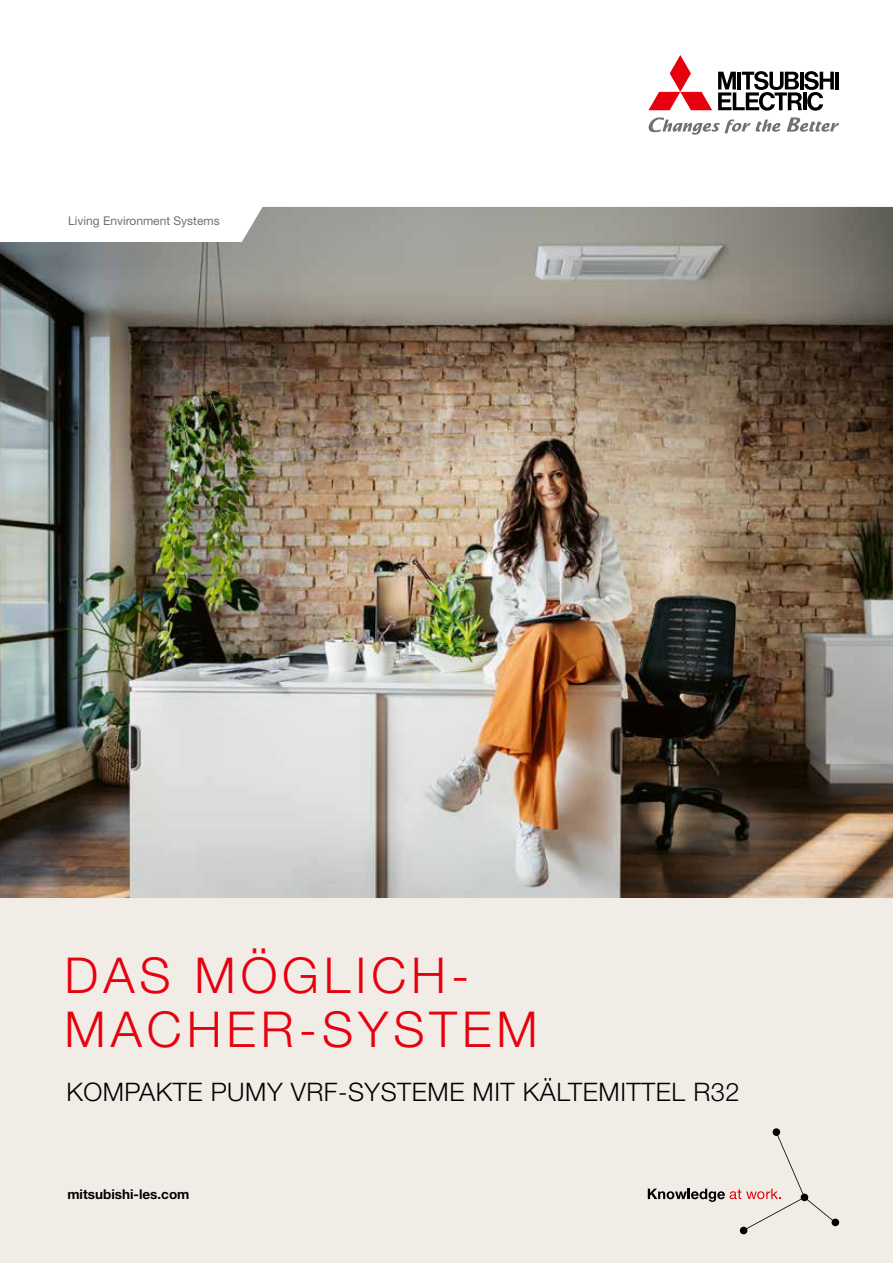
<style>
.page{position:relative;width:893px;height:1263px;background:#fff}
.page>*{position:absolute;margin:0;border:0;box-sizing:border-box;transform-origin:0 0}
.t1{font:300 49.5px/54px "Helvetica Neue LT Pro";letter-spacing:.1em;color:#e7000e}
.t2{font:300 25.5px "Helvetica Neue LT Pro";letter-spacing:.02em;color:#000}
.t3{font:700 13.5px "Helvetica Neue LT Pro";color:#000}
.t4{font:12px "Helvetica Neue LT Pro";color:#6f7070}
</style>
<div class="page">
<img style="left:0;top:207px;width:893px;height:692px">
<div style="left:0;top:899px;width:893px;height:364px;background:#f1ede6"></div>
<svg style="left:787px;top:117px;width:52px;height:15px"></svg>
<svg style="left:648px;top:117px;width:132px;height:18px"></svg>
<svg style="left:648px;top:55px;width:64px;height:55px"></svg>
<hr style="left:835px;top:72px;width:4px;height:17px;background:#000">
<svg style="left:718px;top:71px;width:116px;height:40px"></svg>
<svg style="left:648px;top:1128px;width:191px;height:106px"></svg>
<p class="t4" style="left:68px;top:213px;width:153px">Living Environment Systems</p>
<h1 class="t1" style="left:65px;top:947px;width:474px">DAS MÖGLICH-<br>MACHER-SYSTEM</h1>
<p class="t2" style="left:66px;top:1076px;width:675px">KOMPAKTE PUMY VRF-SYSTEME MIT KÄLTEMITTEL R32</p>
<p class="t3" style="left:67px;top:1186px;width:124px">mitsubishi-les.com</p>
</div>
